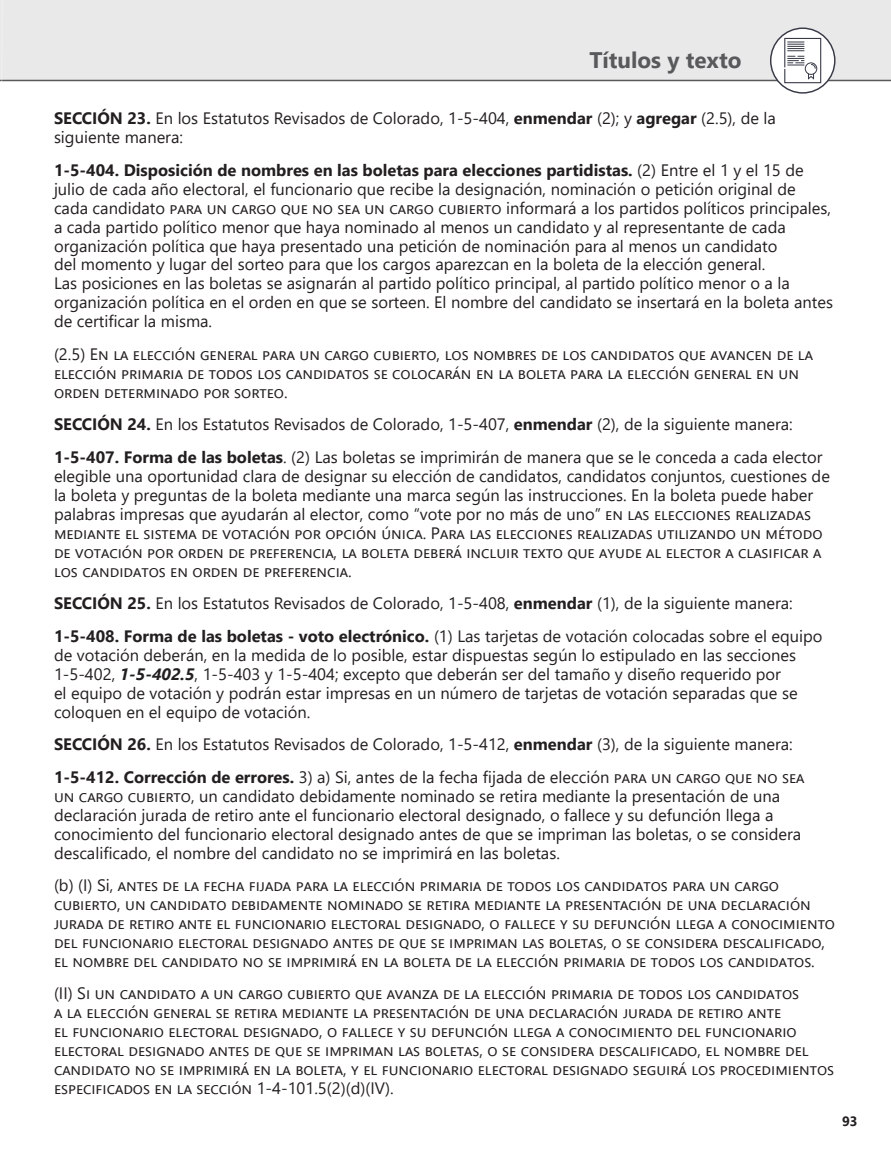
<style>
.page{position:relative;width:891px;height:1175px;background:#fff}
.page>*{position:absolute;margin:0;border:0;box-sizing:border-box;transform-origin:0 0}
.t1{font:700 22.5px "Segoe UI";color:#58595b}
.t2{font:16.5px/19px "Segoe UI";color:#231f20}
.t3{font:700 13.5px "Segoe UI";color:#231f20}
.s1{font-weight:700}
.s2{font-weight:700;font-style:italic}
</style>
<div class="page">
<svg style="left:0;top:0;width:1px;height:81px"></svg>
<div style="left:1px;top:0;width:890px;height:81px;background:#e9e9ea"></div>
<div style="left:771px;top:28px;width:64px;height:65px;background:#fff;border-radius:50%"></div>
<div style="left:770px;top:27px;width:66px;height:67px;border:1px solid #383b47;border-radius:50%"></div>
<svg style="left:784px;top:37px;width:38px;height:47px"></svg>
<h1 class="t1" style="left:589px;top:39px;width:153px">Títulos y texto</h1>
<p class="t2" style="left:54px;top:107px;width:723px"><span class="s1">SECCIÓN 23.</span> En los Estatutos Revisados de Colorado, 1-5-404, <span class="s1">enmendar</span> (2); y <span class="s1">agregar</span> (2.5), de la siguiente manera:</p>
<p class="t2" style="left:54px;top:159px;width:781px"><span class="s1">1-5-404. Disposición de nombres en las boletas para elecciones partidistas.</span> (2) Entre el 1 y el 15 de julio de cada año electoral, el funcionario que recibe la designación, nominación o petición original de cada candidato para un cargo que no sea un cargo cubierto informará a los partidos políticos principales, a cada partido político menor que haya nominado al menos un candidato y al representante de cada organización política que haya presentado una petición de nominación para al menos un candidato<br>del momento y lugar del sorteo para que los cargos aparezcan en la boleta de la elección general.<br>Las posiciones en las boletas se asignarán al partido político principal, al partido político menor o a la organización política en el orden en que se sorteen. El nombre del candidato se insertará en la boleta antes de certificar la misma.</p>
<p class="t2" style="left:54px;top:343px;width:761px">(2.5) En la elección general para un cargo cubierto, los nombres de los candidatos que avancen de la elección primaria de todos los candidatos se colocarán en la boleta para la elección general en un orden determinado por sorteo.</p>
<p class="t2" style="left:54px;top:413px;width:740px"><span class="s1">SECCIÓN 24.</span> En los Estatutos Revisados de Colorado, 1-5-407, <span class="s1">enmendar</span> (2), de la siguiente manera:</p>
<p class="t2" style="left:54px;top:446px;width:778px"><span class="s1">1-5-407. Forma de las boletas</span>. (2) Las boletas se imprimirán de manera que se le conceda a cada elector elegible una oportunidad clara de designar su elección de candidatos, candidatos conjuntos, cuestiones de la boleta y preguntas de la boleta mediante una marca según las instrucciones. En la boleta puede haber palabras impresas que ayudarán al elector, como “vote por no más de uno” en las elecciones realizadas mediante el sistema de votación por opción única. Para las elecciones realizadas utilizando un método de votación por orden de preferencia, la boleta deberá incluir texto que ayude al elector a clasificar a los candidatos en orden de preferencia.</p>
<p class="t2" style="left:54px;top:592px;width:740px"><span class="s1">SECCIÓN 25.</span> En los Estatutos Revisados de Colorado, 1-5-408, <span class="s1">enmendar</span> (1), de la siguiente manera:</p>
<p class="t2" style="left:54px;top:625px;width:770px"><span class="s1">1-5-408. Forma de las boletas - voto electrónico.</span> (1) Las tarjetas de votación colocadas sobre el equipo de votación deberán, en la medida de lo posible, estar dispuestas según lo estipulado en las secciones 1-5-402, <span class="s2">1-5-402.5</span>, 1-5-403 y 1-5-404; excepto que deberán ser del tamaño y diseño requerido por<br>el equipo de votación y podrán estar impresas en un número de tarjetas de votación separadas que se coloquen en el equipo de votación.</p>
<p class="t2" style="left:54px;top:733px;width:740px"><span class="s1">SECCIÓN 26.</span> En los Estatutos Revisados de Colorado, 1-5-412, <span class="s1">enmendar</span> (3), de la siguiente manera:</p>
<p class="t2" style="left:54px;top:765px;width:752px"><span class="s1">1-5-412. Corrección de errores.</span> 3) a) Si, antes de la fecha fijada de elección para un cargo que no sea un cargo cubierto, un candidato debidamente nominado se retira mediante la presentación de una declaración jurada de retiro ante el funcionario electoral designado, o fallece y su defunción llega a conocimiento del funcionario electoral designado antes de que se impriman las boletas, o se considera descalificado, el nombre del candidato no se imprimirá en las boletas.</p>
<p class="t2" style="left:54px;top:874px;width:783px">(b) (I) Si, antes de la fecha fijada para la elección primaria de todos los candidatos para un cargo cubierto, un candidato debidamente nominado se retira mediante la presentación de una declaración jurada de retiro ante el funcionario electoral designado, o fallece y su defunción llega a conocimiento del funcionario electoral designado antes de que se impriman las boletas, o se considera descalificado, el nombre del candidato no se imprimirá en la boleta de la elección primaria de todos los candidatos.</p>
<p class="t2" style="left:54px;top:982px;width:782px">(II) Si un candidato a un cargo cubierto que avanza de la elección primaria de todos los candidatos<br>a la elección general se retira mediante la presentación de una declaración jurada de retiro ante<br>el funcionario electoral designado, o fallece y su defunción llega a conocimiento del funcionario electoral designado antes de que se impriman las boletas, o se considera descalificado, el nombre del candidato no se imprimirá en la boleta, y el funcionario electoral designado seguirá los procedimientos especificados en la sección 1-4-101.5(2)(d)(IV).</p>
<p class="t3" style="left:842px;top:1108px;width:17px">93</p>
</div>
